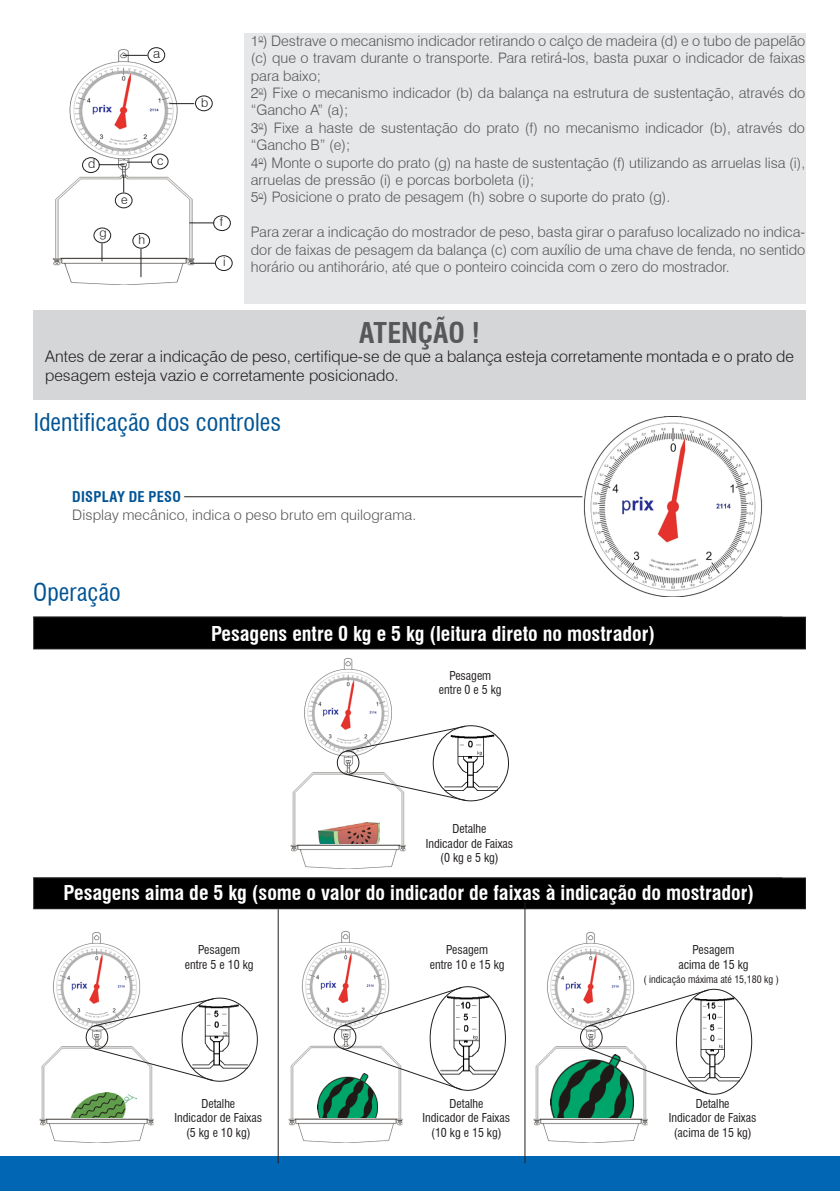
<style>
.page{position:relative;width:840px;height:1191px;background:#fff}
.page>*{position:absolute;margin:0;border:0;box-sizing:border-box;transform-origin:0 0}
.Título{font:700 condensed 28px "Swiss 721 BT";color:#57585a}
.SuperTítulo{font:condensed 24px "Swiss 721 BT";color:#005495}
.t1{font:700 condensed 20px "Swiss 721 BT";color:#fff}
.t2{font:300 16px/19.2px "Swiss 721 BT";color:#231f20}
.t3{font:300 14.4px/17.4px "Swiss 721 BT";color:#57585a}
.Texto{font:300 14.4px "Swiss 721 BT";letter-spacing:.005em;color:#565659}
.SuperTítulo-2{font:700 condensed 14.4px "Swiss 721 BT";letter-spacing:.02em;color:#005495}
.t4{font:300 13.2px "Swiss 721 BT";color:#231f20}
.t5{font:300 12.4px "Swiss 721 BT";color:#231f20}
.t6{font:condensed 12px "Swiss 721 BT";color:#231f20}
.t7{font:condensed 10px "Swiss 721 BT";color:#231f20}
</style>
<div class="page">
<img style="left:582px;top:417px;width:181px;height:180px">
<div style="left:244px;top:34px;width:560px;height:270px;background:#e6e7e9"></div>
<div style="left:0;top:1157px;width:839px;height:34px;background:#0166b3"></div>
<hr style="left:184px;top:496px;width:398px;height:1px;background:#231f20">
<hr style="left:715px;top:510px;width:1px;height:50px;background:#fff">
<img style="left:52px;top:48px;width:143px;height:236px">
<div style="left:195px;top:95px;width:18px;height:16px;border:1px solid #231f20;border-radius:50%"></div>
<div style="left:147px;top:47px;width:18px;height:16px;border:1px solid #231f20;border-radius:50%"></div>
<svg style="left:123px;top:55px;width:24px;height:1px"></svg>
<svg style="left:169px;top:103px;width:25px;height:1px"></svg>
<svg style="left:100px;top:162px;width:52px;height:3px"></svg>
<svg style="left:123px;top:174px;width:1px;height:18px"></svg>
<svg style="left:189px;top:222px;width:24px;height:1px"></svg>
<svg style="left:102px;top:243px;width:1px;height:18px"></svg>
<svg style="left:140px;top:249px;width:1px;height:28px"></svg>
<svg style="left:190px;top:263px;width:25px;height:1px"></svg>
<div style="left:151px;top:153px;width:17px;height:16px;border:1px solid #231f20;border-radius:50%"></div>
<div style="left:82px;top:157px;width:18px;height:16px;border:1px solid #231f20;border-radius:50%"></div>
<div style="left:115px;top:192px;width:17px;height:16px;border:1px solid #231f20;border-radius:50%"></div>
<div style="left:93px;top:227px;width:18px;height:16px;border:1px solid #231f20;border-radius:50%"></div>
<div style="left:132px;top:233px;width:18px;height:16px;border:1px solid #231f20;border-radius:50%"></div>
<div style="left:213px;top:215px;width:18px;height:16px;border:1px solid #231f20;border-radius:50%"></div>
<div style="left:215px;top:255px;width:17px;height:16px;border:1px solid #231f20;border-radius:50%"></div>
<div style="left:34px;top:617px;width:771px;height:32px;background:#000"></div>
<div style="left:33px;top:616px;width:772px;height:33px;border:1px solid #231f20"></div>
<img style="left:291px;top:658px;width:115px;height:210px">
<img style="left:457px;top:734px;width:39px;height:56px">
<div style="left:432px;top:725px;width:76px;height:76px;border:1px solid #231f20;border-radius:50%"></div>
<div style="left:337px;top:751px;width:22px;height:23px;border:1px solid #231f20;border-radius:50%"></div>
<svg style="left:345px;top:725px;width:120px;height:26px"></svg>
<svg style="left:345px;top:773px;width:121px;height:28px"></svg>
<img style="left:318px;top:822px;width:61px;height:21px">
<div style="left:34px;top:878px;width:771px;height:30px;background:#000"></div>
<div style="left:33px;top:877px;width:772px;height:32px;border:1px solid #231f20"></div>
<img style="left:39px;top:932px;width:115px;height:210px">
<img style="left:288px;top:931px;width:115px;height:211px">
<img style="left:533px;top:932px;width:115px;height:210px">
<svg style="left:588px;top:989px;width:120px;height:37px"></svg>
<hr style="left:277px;top:909px;width:1px;height:254px;background:#231f20">
<hr style="left:524px;top:902px;width:1px;height:261px;background:#231f20">
<div style="left:86px;top:1025px;width:22px;height:24px;border:1px solid #231f20;border-radius:50%"></div>
<svg style="left:94px;top:998px;width:120px;height:28px"></svg>
<svg style="left:94px;top:1048px;width:119px;height:33px"></svg>
<div style="left:334px;top:1025px;width:22px;height:24px;border:1px solid #231f20;border-radius:50%"></div>
<svg style="left:342px;top:987px;width:120px;height:39px"></svg>
<svg style="left:342px;top:1048px;width:120px;height:42px"></svg>
<div style="left:580px;top:1025px;width:22px;height:24px;border:1px solid #231f20;border-radius:50%"></div>
<img style="left:688px;top:997px;width:51px;height:84px">
<img style="left:440px;top:995px;width:55px;height:79px">
<img style="left:192px;top:1004px;width:56px;height:64px">
<div style="left:182px;top:997px;width:75px;height:84px;border:1px solid #231f20;border-radius:50%"></div>
<img style="left:318px;top:1073px;width:59px;height:44px">
<img style="left:549px;top:1054px;width:84px;height:63px">
<svg style="left:588px;top:1048px;width:119px;height:46px"></svg>
<img style="left:71px;top:1092px;width:66px;height:25px">
<div style="left:33px;top:310px;width:772px;height:90px;background:#d5d6d8"></div>
<p class="t4" style="left:153px;top:45px;width:9px">a</p>
<p class="t5" style="left:88px;top:156px;width:9px">d</p>
<p class="t5" style="left:121px;top:192px;width:8px">e</p>
<p class="t5" style="left:99px;top:225px;width:9px">g</p>
<p class="t5" style="left:138px;top:232px;width:8px">h</p>
<p class="t5" style="left:157px;top:153px;width:8px">c</p>
<p class="t5" style="left:201px;top:95px;width:9px">b</p>
<p class="t5" style="left:219px;top:214px;width:5px">f</p>
<p class="t5" style="left:223px;top:254px;width:4px">i</p>
<p class="t3" style="left:251px;top:32px;width:555px;text-align:justify">1<sup>o</sup>) Destrave o mecanismo indicador retirando o calço de madeira (d) e o tubo de papelão (c) que o travam durante o transporte. Para retirá-los, basta puxar o indicador de faixas para baixo;</p>
<p class="t3" style="left:251px;top:84px;width:555px">2<sup>o</sup>) Fixe o mecanismo indicador (b) da balança na estrutura de sustentação, através do “Gancho A” (a);</p>
<p class="t3" style="left:251px;top:119px;width:555px">3<sup>o</sup>) Fixe a haste de sustentação do prato (f) no mecanismo indicador (b), através do “Gancho B” (e);</p>
<p class="t3" style="left:251px;top:154px;width:555px">4<sup>o</sup>) Monte o suporte do prato (g) na haste de sustentação (f) utilizando as arruelas lisa (i), arruelas de pressão (i) e porcas borboleta (i);</p>
<p class="t3" style="left:251px;top:188px;width:420px">5<sup>o</sup>) Posicione o prato de pesagem (h) sobre o suporte do prato (g).</p>
<p class="t3" style="left:251px;top:223px;width:555px;text-align:justify">Para zerar a indicação do mostrador de peso, basta girar o parafuso localizado no indica&shy;dor de faixas de pesagem da balança (c) com auxílio de uma chave de fenda, no sentido horário ou antihorário, até que o ponteiro coincida com o zero do mostrador.</p>
<p class="Título" style="left:359px;top:316px;width:122px">ATENÇÃO !</p>
<p class="t2" style="left:45px;top:346px;width:750px">Antes de zerar a indicação de peso, certifique-se de que a balança esteja corretamente montada e o prato de pesagem esteja vazio e corretamente posicionado.</p>
<p class="SuperTítulo" style="left:34px;top:407px;width:248px">Identificação dos controles</p>
<p class="SuperTítulo-2" style="left:72px;top:488px;width:110px">DISPLAY DE PESO</p>
<p class="Texto" style="left:72px;top:506px;width:345px">Display mecânico, indica o peso bruto em quilograma.</p>
<p class="SuperTítulo" style="left:33px;top:578px;width:89px">Operação</p>
<p class="t1" style="left:211px;top:621px;width:445px">Pesagens entre 0 kg e 5 kg (leitura direto no mostrador)</p>
<p class="t6" style="left:449px;top:668px;width:43px">Pesagem</p>
<p class="t6" style="left:438px;top:682px;width:64px">entre 0 e 5 kg</p>
<p class="t6" style="left:452px;top:821px;width:35px">Detalhe</p>
<p class="t6" style="left:425px;top:836px;width:89px">Indicador de Faixas</p>
<p class="t6" style="left:440px;top:850px;width:60px">(0 kg e 5 kg)</p>
<p class="t1" style="left:64px;top:880px;width:691px">Pesagens aima de 5 kg (some o valor do indicador de faixas à indicação do mostrador)</p>
<p class="t6" style="left:198px;top:943px;width:43px">Pesagem</p>
<p class="t6" style="left:185px;top:957px;width:70px">entre 5 e 10 kg</p>
<p class="t6" style="left:201px;top:1096px;width:35px">Detalhe</p>
<p class="t6" style="left:174px;top:1110px;width:89px">Indicador de Faixas</p>
<p class="t6" style="left:186px;top:1125px;width:66px">(5 kg e 10 kg)</p>
<p class="t6" style="left:446px;top:943px;width:43px">Pesagem</p>
<p class="t6" style="left:429px;top:957px;width:76px">entre 10 e 15 kg</p>
<p class="t6" style="left:449px;top:1096px;width:35px">Detalhe</p>
<p class="t6" style="left:422px;top:1110px;width:89px">Indicador de Faixas</p>
<p class="t6" style="left:431px;top:1125px;width:72px">(10 kg e 15 kg)</p>
<p class="t6" style="left:692px;top:943px;width:43px">Pesagem</p>
<p class="t6" style="left:678px;top:957px;width:72px">acima de 15 kg</p>
<p class="t7" style="left:643px;top:973px;width:137px">( indicação máxima até 15,180 kg )</p>
<p class="t6" style="left:695px;top:1096px;width:35px">Detalhe</p>
<p class="t6" style="left:668px;top:1110px;width:89px">Indicador de Faixas</p>
<p class="t6" style="left:673px;top:1125px;width:79px">(acima de 15 kg)</p>
</div>
